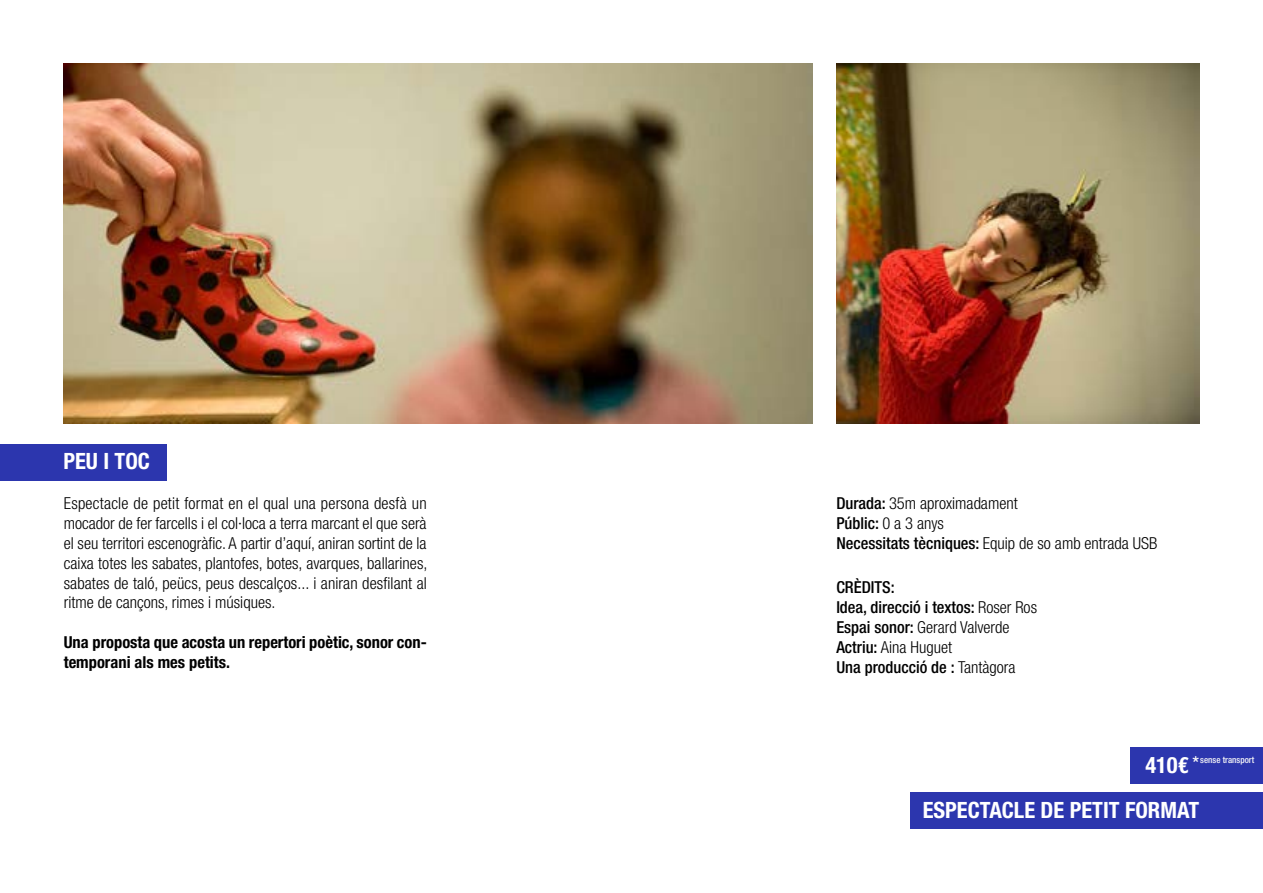
<style>
.page{position:relative;width:1263px;height:893px;background:#fff}
.page>*{position:absolute;margin:0;border:0;box-sizing:border-box;transform-origin:0 0}
.t1{font:700 condensed 22.5px "Helvetica Neue LT Std";color:#fff}
.t2{font:300 condensed 16.5px/19.8px "Helvetica Neue LT Std";color:#000;text-align:justify}
.t3{font:500 condensed 16.5px/19.8px "Helvetica Neue LT Std";color:#000}
.t4{font:700 condensed 16.5px/19.8px "Helvetica Neue LT Std";color:#000}
.t5{font:500 condensed 9px "Helvetica Neue LT Std";color:#f8f8f8}
.s1{font-weight:500}
.s2{font-weight:300}
.s3{font-weight:700;font-size:22.5px;color:#fff}
.s4{font-size:18px}
</style>
<div class="page">
<img style="left:836px;top:64px;width:363px;height:359px">
<img style="left:64px;top:64px;width:749px;height:359px">
<div style="left:910px;top:793px;width:353px;height:36px;background:#2c36ae"></div>
<div style="left:0;top:444px;width:167px;height:36px;background:#2c36ae"></div>
<div style="left:1130px;top:747px;width:133px;height:37px;background:#2c36ae"></div>
<h1 class="t1" style="left:63px;top:447px;width:88px">PEU I TOC</h1>
<p class="t2" style="left:64px;top:493px;width:365px">Espectacle de petit format en el qual una persona desfà un mocador de fer farcells i el col·loca a terra marcant el que serà el seu territori escenogràfic. A partir d’aquí, aniran sortint de la caixa totes les sabates, plantofes, botes, avarques, ballarines, sabates de taló, peücs, peus descalços... i aniran desfilant al ritme de cançons, rimes i músiques.</p>
<p class="t4" style="left:64px;top:632px;width:365px">Una proposta que acosta un repertori poètic, sonor con&shy;temporani als mes petits.</p>
<p class="t2" style="left:836px;top:493px;width:322px;text-align:left"><span class="s1">Durada:</span> 35m aproximadament<br><span class="s1">Públic:</span> 0 a 3 anys<br><span class="s1">Necessitats tècniques:</span> Equip de so amb entrada USB</p>
<p class="t3" style="left:836px;top:577px;width:202px">CRÈDITS:<br>Idea, direcció i textos: <span class="s2">Roser Ros<br></span>Espai sonor: <span class="s2">Gerard Valverde<br></span>Actriu: <span class="s2">Aina Huguet<br></span>Una producció de : <span class="s2">Tantàgora</span></p>
<p class="t5" style="left:1145px;top:754px;width:110px"><span class="s3">410€</span> <span class="s4">*</span> sense transport</p>
<h1 class="t1" style="left:923px;top:796px;width:278px">ESPECTACLE DE PETIT FORMAT</h1>
</div>
